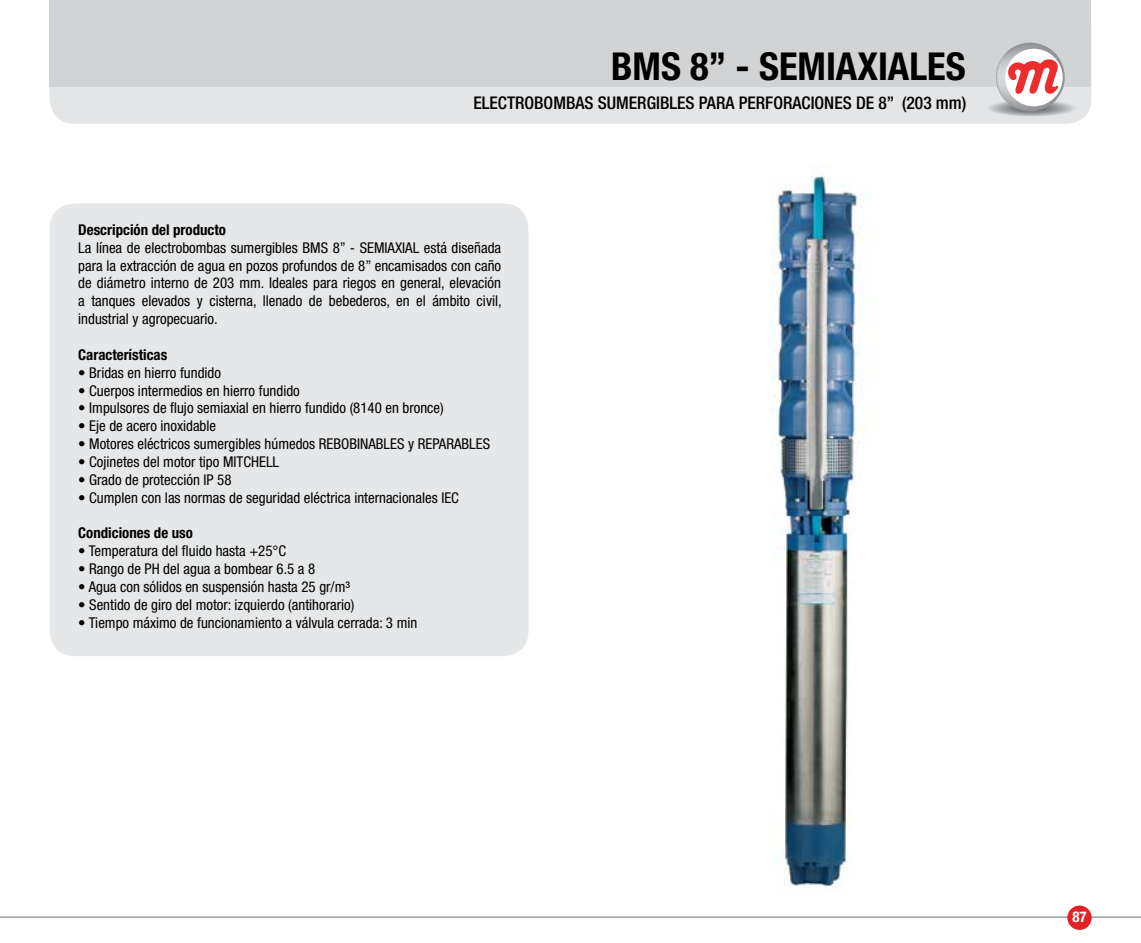
<style>
.page{position:relative;width:1141px;height:943px;background:#fff}
.page>*{position:absolute;margin:0;border:0;box-sizing:border-box;transform-origin:0 0}
.t1{font:700 condensed 38.5px "Helvetica Neue";color:#000}
.t2{font:500 condensed 17.5px "Helvetica Neue";color:#000}
.t3{font:condensed 14.88px/17.8px "Helvetica Neue";color:#000;text-align:justify}
.t4{font:700 condensed 14.88px "Helvetica Neue";color:#000}
.t5{font:700 condensed 14.88px "Helvetica Neue";color:#fff}
</style>
<div class="page">
<div style="left:50px;top:0;width:1041px;height:124px;background:#e4e5e6;border-radius:25px"></div>
<div style="left:50px;top:0;width:1041px;height:86px;background:#d1d3d4"></div>
<div style="left:988px;top:100px;width:88px;height:17px;background:#e0e1e2;border-radius:50%"></div>
<div style="left:988px;top:100px;width:87px;height:17px;background:#dcddde;border-radius:50%"></div>
<div style="left:988px;top:100px;width:87px;height:16px;background:#dadcdd;border-radius:50%"></div>
<div style="left:989px;top:100px;width:85px;height:16px;background:#d6d7d9;border-radius:50%"></div>
<div style="left:990px;top:100px;width:84px;height:16px;background:#d2d3d5;border-radius:50%"></div>
<div style="left:993px;top:101px;width:77px;height:15px;background:#c2c4c6;border-radius:50%"></div>
<div style="left:994px;top:101px;width:76px;height:14px;background:#bdbec1;border-radius:50%"></div>
<div style="left:996px;top:101px;width:71px;height:14px;background:#b9bbbc;border-radius:50%"></div>
<div style="left:997px;top:102px;width:69px;height:13px;background:#b6b8ba;border-radius:50%"></div>
<div style="left:998px;top:102px;width:67px;height:13px;background:#b0b2b5;border-radius:50%"></div>
<div style="left:999px;top:102px;width:65px;height:12px;background:#acaeb1;border-radius:50%"></div>
<div style="left:1001px;top:102px;width:62px;height:12px;background:#a6a8ab;border-radius:50%"></div>
<div style="left:1002px;top:103px;width:59px;height:11px;background:#9ea0a2;border-radius:50%"></div>
<div style="left:1003px;top:103px;width:57px;height:11px;background:#a2a3a6;border-radius:50%"></div>
<div style="left:1004px;top:103px;width:55px;height:11px;background:#96989b;border-radius:50%"></div>
<div style="left:1007px;top:104px;width:49px;height:9px;background:#919495;border-radius:50%"></div>
<div style="left:1009px;top:104px;width:45px;height:9px;background:#8a8c8f;border-radius:50%"></div>
<svg style="left:996px;top:43px;width:69px;height:69px"></svg>
<hr style="left:0;top:916px;width:1141px;height:2px;background:#a7a9ac">
<div style="left:1067px;top:905px;width:25px;height:24px;background:#e31f27;border-radius:50%"></div>
<div style="left:50px;top:203px;width:478px;height:453px;background:#e6e7e8;border-radius:25px"></div>
<img style="left:771px;top:164px;width:94px;height:725px">
<h1 class="t1" style="left:611px;top:43px;width:356px">BMS 8’’ - SEMIAXIALES</h1>
<p class="t2" style="left:473px;top:92px;width:495px">ELECTROBOMBAS SUMERGIBLES PARA PERFORACIONES DE 8” (203 mm)</p>
<p class="t4" style="left:78px;top:220px;width:149px">Descripción del producto</p>
<p class="t3" style="left:78px;top:238px;width:425px">La línea de electrobombas sumergibles BMS 8” - SEMIAXIAL está diseñada para la extracción de agua en pozos profundos de 8” encamisados con caño de diámetro interno de 203 mm. Ideales para riegos en general, elevación a tanques elevados y cisterna, llenado de bebederos, en el ámbito civil, industrial y agropecuario.</p>
<p class="t4" style="left:78px;top:345px;width:91px">Características</p>
<p class="t3" style="left:78px;top:363px;width:144px">• Bridas en hierro fundido</p>
<p class="t3" style="left:78px;top:381px;width:223px">• Cuerpos intermedios en hierro fundido</p>
<p class="t3" style="left:78px;top:399px;width:367px">• Impulsores de flujo semiaxial en hierro fundido (8140 en bronce)</p>
<p class="t3" style="left:78px;top:417px;width:139px">• Eje de acero inoxidable</p>
<p class="t3" style="left:78px;top:435px;width:413px">• Motores eléctricos sumergibles húmedos REBOBINABLES y REPARABLES</p>
<p class="t3" style="left:78px;top:453px;width:202px">• Cojinetes del motor tipo MITCHELL</p>
<p class="t3" style="left:78px;top:470px;width:155px">• Grado de protección IP 58</p>
<p class="t3" style="left:78px;top:488px;width:382px">• Cumplen con las normas de seguridad eléctrica internacionales IEC</p>
<p class="t4" style="left:78px;top:524px;width:116px">Condiciones de uso</p>
<p class="t3" style="left:78px;top:542px;width:209px">• Temperatura del fluido hasta +25°C</p>
<p class="t3" style="left:78px;top:560px;width:239px">• Rango de PH del agua a bombear 6.5 a 8</p>
<p class="t3" style="left:78px;top:577px;width:273px">• Agua con sólidos en suspensión hasta 25 gr/m³</p>
<p class="t3" style="left:78px;top:595px;width:278px">• Sentido de giro del motor: izquierdo (antihorario)</p>
<p class="t3" style="left:78px;top:613px;width:341px">• Tiempo máximo de funcionamiento a válvula cerrada: 3 min</p>
<p class="t5" style="left:1072px;top:908px;width:16px">87</p>
</div>
